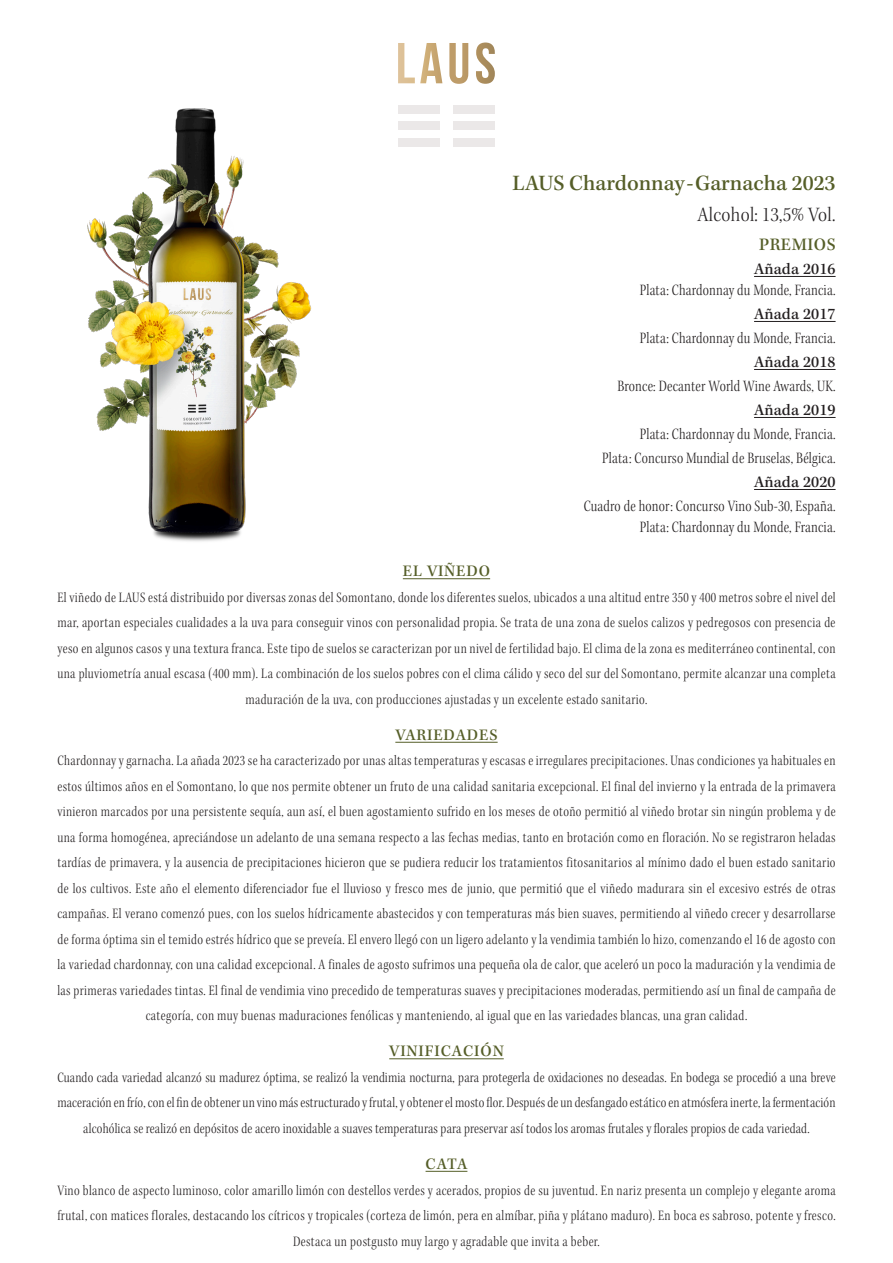
<style>
.page{position:relative;width:893px;height:1263px;background:#fff}
.page>*{position:absolute;margin:0;border:0;box-sizing:border-box;transform-origin:0 0}
.t1{font:500 22.5px "Kepler Std";color:#555e28}
.t2{font:21px "Kepler Std Light Scn Subh";letter-spacing:.015em;color:#231f20}
.t3{font:500 18px "Kepler Std";letter-spacing:.025em;color:#555e28}
.t4{font:16.5px "Kepler Std Light Cn Subh";letter-spacing:.01em;color:#231f20}
.t5{font:500 16.5px "Kepler Std";letter-spacing:.01em;color:#231f20}
.t6{font:500 16.5px "Kepler Std";letter-spacing:.05em;color:#555e28}
.t7{font:15px/25.5px "Kepler Std Light Cn Subh";letter-spacing:.025em;color:#231f20;text-align:center}
</style>
<div class="page">
<svg style="left:398px;top:43px;width:97px;height:41px"></svg>
<div style="left:398px;top:105px;width:41px;height:8px;background:#ebe8e8"></div>
<div style="left:398px;top:121px;width:41px;height:9px;background:#ebe8e8"></div>
<div style="left:454px;top:105px;width:41px;height:8px;background:#ebe8e8"></div>
<div style="left:454px;top:121px;width:41px;height:9px;background:#ebe8e8"></div>
<div style="left:398px;top:138px;width:41px;height:8px;background:#ebe8e8"></div>
<div style="left:454px;top:138px;width:41px;height:8px;background:#ebe8e8"></div>
<hr style="left:754px;top:276px;width:82px;height:1px;background:#231f20">
<hr style="left:754px;top:321px;width:82px;height:1px;background:#231f20">
<hr style="left:754px;top:369px;width:82px;height:1px;background:#231f20">
<hr style="left:754px;top:417px;width:82px;height:1px;background:#231f20">
<hr style="left:754px;top:489px;width:82px;height:1px;background:#231f20">
<img style="left:87px;top:108px;width:224px;height:434px">
<hr style="left:403px;top:578px;width:87px;height:1px;background:#555e28">
<hr style="left:395px;top:742px;width:103px;height:1px;background:#555e28">
<hr style="left:389px;top:1058px;width:115px;height:1px;background:#555e28">
<hr style="left:426px;top:1171px;width:41px;height:1px;background:#555e28">
<p class="t1" style="left:512px;top:170px;width:325px">LAUS Chardonnay-Garnacha 2023</p>
<p class="t2" style="left:698px;top:203px;width:139px">Alcohol: 13,5% Vol.</p>
<p class="t3" style="left:759px;top:234px;width:78px">PREMIOS</p>
<p class="t5" style="left:754px;top:260px;width:83px">Añada 2016</p>
<p class="t4" style="left:640px;top:281px;width:197px">Plata: Chardonnay du Monde, Francia.</p>
<p class="t5" style="left:754px;top:305px;width:83px">Añada 2017</p>
<p class="t4" style="left:640px;top:329px;width:197px">Plata: Chardonnay du Monde, Francia.</p>
<p class="t5" style="left:754px;top:353px;width:83px">Añada 2018</p>
<p class="t4" style="left:617px;top:377px;width:220px">Bronce: Decanter World Wine Awards, UK.</p>
<p class="t5" style="left:754px;top:401px;width:83px">Añada 2019</p>
<p class="t4" style="left:640px;top:425px;width:197px">Plata: Chardonnay du Monde, Francia.</p>
<p class="t4" style="left:602px;top:449px;width:235px">Plata: Concurso Mundial de Bruselas, Bélgica.</p>
<p class="t5" style="left:754px;top:473px;width:83px">Añada 2020</p>
<p class="t4" style="left:584px;top:497px;width:253px">Cuadro de honor: Concurso Vino Sub-30, España.</p>
<p class="t4" style="left:640px;top:518px;width:197px">Plata: Chardonnay du Monde, Francia.</p>
<p class="t6" style="left:403px;top:562px;width:89px">EL VIÑEDO</p>
<p class="t7" style="left:57px;top:585px;width:780px">El viñedo de LAUS está distribuido por diversas zonas del Somontano, donde los diferentes suelos, ubicados a una altitud entre 350 y 400 metros sobre el nivel del mar, aportan especiales cualidades a la uva para conseguir vinos con personalidad propia. Se trata de una zona de suelos calizos y pedregosos con presencia de yeso en algunos casos y una textura franca. Este tipo de suelos se caracterizan por un nivel de fertilidad bajo. El clima de la zona es mediterráneo continental, con una pluviometría anual escasa (400 mm). La combinación de los suelos pobres con el clima cálido y seco del sur del Somontano, permite alcanzar una completa maduración de la uva, con producciones ajustadas y un excelente estado sanitario.</p>
<p class="t6" style="left:395px;top:725px;width:104px">VARIEDADES</p>
<p class="t7" style="left:57px;top:748px;width:780px">Chardonnay y garnacha. La añada 2023 se ha caracterizado por unas altas temperaturas y escasas e irregulares precipitaciones. Unas condiciones ya habituales en estos últimos años en el Somontano, lo que nos permite obtener un fruto de una calidad sanitaria excepcional. El final del invierno y la entrada de la primavera vinieron marcados por una persistente sequía, aun así, el buen agostamiento sufrido en los meses de otoño permitió al viñedo brotar sin ningún problema y de una forma homogénea, apreciándose un adelanto de una semana respecto a las fechas medias, tanto en brotación como en floración. No se registraron heladas tardías de primavera, y la ausencia de precipitaciones hicieron que se pudiera reducir los tratamientos fitosanitarios al mínimo dado el buen estado sanitario de los cultivos. Este año el elemento diferenciador fue el lluvioso y fresco mes de junio, que permitió que el viñedo madurara sin el excesivo estrés de otras campañas. El verano comenzó pues, con los suelos hídricamente abastecidos y con temperaturas más bien suaves, permitiendo al viñedo crecer y desarrollarse de forma óptima sin el temido estrés hídrico que se preveía. El envero llegó con un ligero adelanto y la vendimia también lo hizo, comenzando el 16 de agosto con la variedad chardonnay, con una calidad excepcional. A finales de agosto sufrimos una pequeña ola de calor, que aceleró un poco la maduración y la vendimia de las primeras variedades tintas. El final de vendimia vino precedido de temperaturas suaves y precipitaciones moderadas, permitiendo así un final de campaña de categoría, con muy buenas maduraciones fenólicas y manteniendo, al igual que en las variedades blancas, una gran calidad.</p>
<p class="t6" style="left:389px;top:1042px;width:116px">VINIFICACIÓN</p>
<p class="t7" style="left:57px;top:1065px;width:780px">Cuando cada variedad alcanzó su madurez óptima, se realizó la vendimia nocturna, para protegerla de oxidaciones no deseadas. En bodega se procedió a una breve maceración en frío, con el fin de obtener un vino más estructurado y frutal, y obtener el mosto flor. Después de un desfangado estático en atmósfera inerte, la fermentación alcohólica se realizó en depósitos de acero inoxidable a suaves temperaturas para preservar así todos los aromas frutales y florales propios de cada variedad.</p>
<p class="t6" style="left:426px;top:1154px;width:43px">CATA</p>
<p class="t7" style="left:57px;top:1177px;width:780px">Vino blanco de aspecto luminoso, color amarillo limón con destellos verdes y acerados, propios de su juventud. En nariz presenta un complejo y elegante aroma frutal, con matices florales, destacando los cítricos y tropicales (corteza de limón, pera en almíbar, piña y plátano maduro). En boca es sabroso, potente y fresco.<br>Destaca un postgusto muy largo y agradable que invita a beber.</p>
</div>
